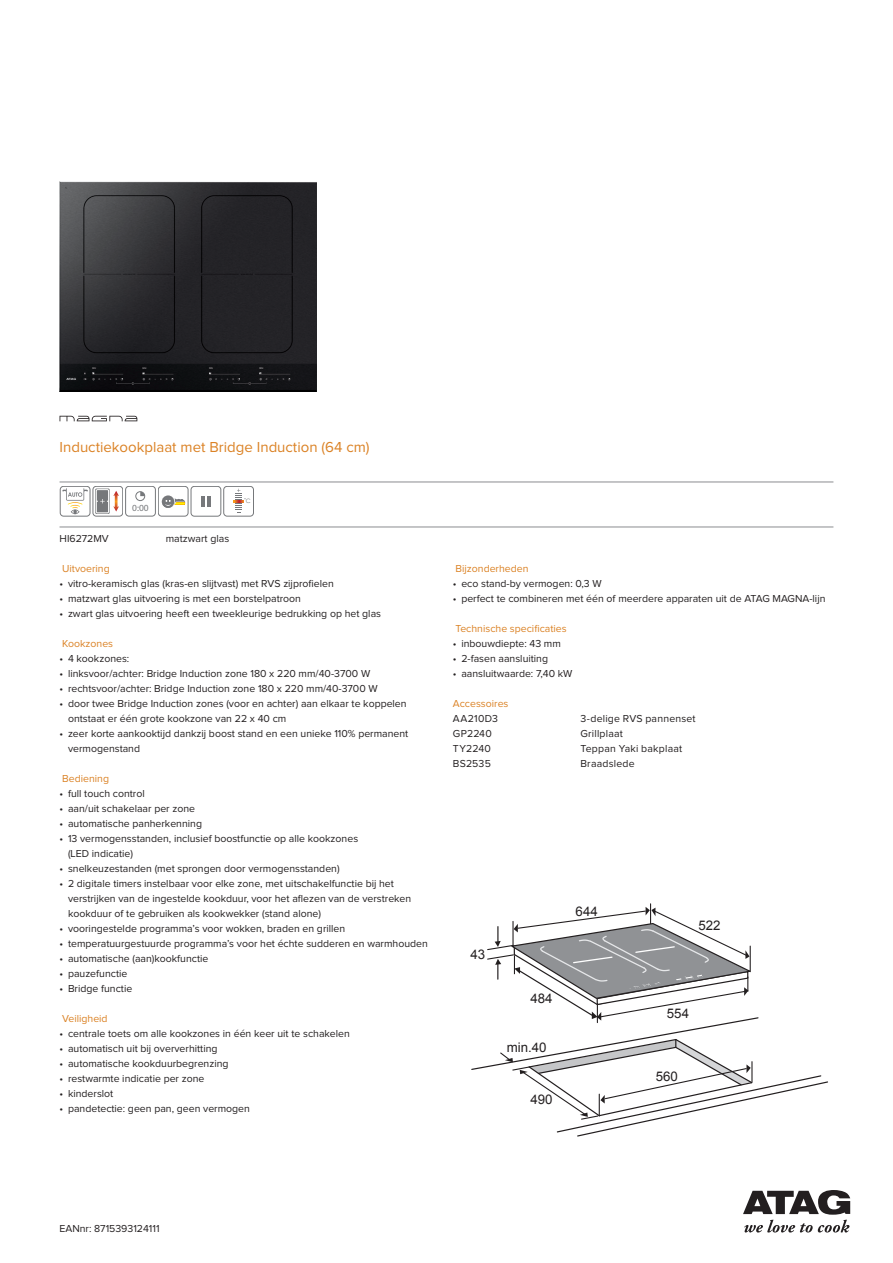
<style>
.page{position:relative;width:893px;height:1263px;background:#fff}
.page>*{position:absolute;margin:0;border:0;box-sizing:border-box;transform-origin:0 0}
.Productnaam{font:15px "Proxima Nova";color:#db8225}
.t1{font:13.35px "Arial";color:#231f20}
.accessoire_overzicht{font:10.5px/15px "Proxima Nova";color:#231f20}
.Producttekst_kop{font:10.5px "Proxima Nova";color:#db8225}
.accessoire_overzicht-2{font:10.5px "Proxima Nova";letter-spacing:.02em;color:#231f20}
.Typenummer-kleur-pri{font:10.5px "Proxima Nova";color:#231f20}
.EANnr{font:10.5px "Proxima Nova";color:#231f20}
.accessoire_overzicht-3{font:10.5px "Proxima Nova";color:#db8225}
.accessoire_overzicht-4{font:10.5px "Proxima Nova";letter-spacing:.03em;color:#231f20}
.t2{font:9.45px "Digital ICG";color:#76787b}
.t3{font:6px "Century Gothic";color:#76787b}
</style>
<div class="page">
<hr style="left:60px;top:482px;width:773px;height:1px;background:#8a8c8f">
<hr style="left:60px;top:527px;width:773px;height:1px;background:#8a8c8f">
<div style="left:60px;top:486px;width:30px;height:30px;border:1px solid #76787b;border-radius:3px"></div>
<svg style="left:62px;top:488px;width:26px;height:26px"></svg>
<svg style="left:95px;top:488px;width:15px;height:26px"></svg>
<svg style="left:98px;top:491px;width:21px;height:20px"></svg>
<div style="left:93px;top:486px;width:30px;height:30px;border:1px solid #76787b;border-radius:3px"></div>
<div style="left:96px;top:489px;width:13px;height:24px;border:1px solid #fff"></div>
<div style="left:125px;top:486px;width:31px;height:30px;border:1px solid #76787b;border-radius:3px"></div>
<div style="left:135px;top:491px;width:10px;height:10px;border:1px solid #76787b;border-radius:50%"></div>
<svg style="left:140px;top:492px;width:5px;height:4px"></svg>
<div style="left:158px;top:486px;width:30px;height:30px;border:1px solid #76787b;border-radius:3px"></div>
<div style="left:163px;top:502px;width:23px;height:3px;border:2px solid #fff"></div>
<div style="left:162px;top:495px;width:12px;height:13px;background:#76787b;border-radius:50%"></div>
<svg style="left:164px;top:495px;width:21px;height:11px"></svg>
<div style="left:191px;top:486px;width:30px;height:30px;border:1px solid #76787b;border-radius:3px"></div>
<hr style="left:201px;top:496px;width:4px;height:11px;background:#76787b">
<svg style="left:207px;top:496px;width:3px;height:11px"></svg>
<div style="left:223px;top:486px;width:31px;height:30px;border:1px solid #76787b;border-radius:3px"></div>
<svg style="left:234px;top:489px;width:10px;height:24px"></svg>
<img style="left:60px;top:182px;width:256px;height:210px">
<svg style="left:60px;top:416px;width:77px;height:5px"></svg>
<svg style="left:471px;top:904px;width:357px;height:233px"></svg>
<svg style="left:743px;top:1190px;width:107px;height:42px"></svg>
<p class="Productnaam" style="left:60px;top:440px;width:312px">Inductiekookplaat met Bridge Induction (64 cm)</p>
<p class="t2" style="left:132px;top:502px;width:18px">0:00</p>
<p class="t3" style="left:244px;top:497px;width:8px">˚C</p>
<p class="Typenummer-kleur-pri" style="left:60px;top:534px;width:51px">HI6272MV</p>
<p class="Typenummer-kleur-pri" style="left:166px;top:534px;width:65px">matzwart glas</p>
<p class="Producttekst_kop" style="left:62px;top:564px;width:49px">Uitvoering</p>
<p class="accessoire_overzicht" style="left:60px;top:576px;width:276px">• vitro-keramisch glas (kras-en slijtvast) met RVS zijprofielen</p>
<p class="accessoire_overzicht" style="left:60px;top:591px;width:243px">• matzwart glas uitvoering is met een borstelpatroon</p>
<p class="accessoire_overzicht" style="left:60px;top:606px;width:323px">• zwart glas uitvoering heeft een tweekleurige bedrukking op het glas</p>
<p class="Producttekst_kop" style="left:62px;top:639px;width:52px">Kookzones</p>
<p class="accessoire_overzicht" style="left:60px;top:651px;width:71px">• 4 kookzones:</p>
<p class="accessoire_overzicht" style="left:60px;top:666px;width:312px">• linksvoor/achter: Bridge Induction zone 180 x 220 mm/40-3700 W</p>
<p class="accessoire_overzicht" style="left:60px;top:681px;width:320px">• rechtsvoor/achter: Bridge Induction zone 180 x 220 mm/40-3700 W</p>
<p class="accessoire_overzicht" style="left:68px;top:696px;width:340px;text-indent:-9px">• door twee Bridge Induction zones (voor en achter) aan elkaar te koppelen ontstaat er één grote kookzone van 22 x 40 cm</p>
<p class="accessoire_overzicht" style="left:68px;top:726px;width:342px;text-indent:-9px">• zeer korte aankooktijd dankzij boost stand en een unieke 110% permanent vermogenstand</p>
<p class="Producttekst_kop" style="left:62px;top:774px;width:48px">Bediening</p>
<p class="accessoire_overzicht" style="left:60px;top:786px;width:87px">• full touch control</p>
<p class="accessoire_overzicht" style="left:60px;top:801px;width:137px">• aan/uit schakelaar per zone</p>
<p class="accessoire_overzicht" style="left:60px;top:816px;width:144px">• automatische panherkenning</p>
<p class="accessoire_overzicht" style="left:68px;top:831px;width:292px;text-indent:-9px">• 13 vermogensstanden, inclusief boostfunctie op alle kookzones (LED indicatie)</p>
<p class="accessoire_overzicht" style="left:60px;top:861px;width:282px">• snelkeuzestanden (met sprongen door vermogensstanden)</p>
<p class="accessoire_overzicht" style="left:68px;top:876px;width:345px;text-indent:-9px">• 2 digitale timers instelbaar voor elke zone, met uitschakelfunctie bij het verstrijken van de ingestelde kookduur, voor het aflezen van de verstreken kookduur of te gebruiken als kookwekker (stand alone)</p>
<p class="accessoire_overzicht" style="left:60px;top:921px;width:287px">• vooringestelde programma’s voor wokken, braden en grillen</p>
<p class="accessoire_overzicht" style="left:60px;top:936px;width:370px">• temperatuurgestuurde programma’s voor het échte sudderen en warmhouden</p>
<p class="accessoire_overzicht" style="left:60px;top:951px;width:150px">• automatische (aan)kookfunctie</p>
<p class="accessoire_overzicht" style="left:60px;top:966px;width:69px">• pauzefunctie</p>
<p class="accessoire_overzicht" style="left:60px;top:981px;width:74px">• Bridge functie</p>
<p class="Producttekst_kop" style="left:62px;top:1014px;width:47px">Veiligheid</p>
<p class="accessoire_overzicht" style="left:60px;top:1026px;width:292px">• centrale toets om alle kookzones in één keer uit te schakelen</p>
<p class="accessoire_overzicht" style="left:60px;top:1041px;width:160px">• automatisch uit bij oververhitting</p>
<p class="accessoire_overzicht" style="left:60px;top:1056px;width:171px">• automatische kookduurbegrenzing</p>
<p class="accessoire_overzicht" style="left:60px;top:1071px;width:146px">• restwarmte indicatie per zone</p>
<p class="accessoire_overzicht" style="left:60px;top:1086px;width:55px">• kinderslot</p>
<p class="accessoire_overzicht" style="left:60px;top:1101px;width:192px">• pandetectie: geen pan, geen vermogen</p>
<p class="Producttekst_kop" style="left:456px;top:564px;width:74px">Bijzonderheden</p>
<p class="accessoire_overzicht" style="left:453px;top:576px;width:150px">• eco stand-by vermogen: 0,3 W</p>
<p class="accessoire_overzicht" style="left:453px;top:591px;width:374px">• perfect te combineren met één of meerdere apparaten uit de ATAG MAGNA-lijn</p>
<p class="Producttekst_kop" style="left:456px;top:624px;width:113px">Technische specificaties</p>
<p class="accessoire_overzicht" style="left:453px;top:636px;width:109px">• inbouwdiepte: 43 mm</p>
<p class="accessoire_overzicht" style="left:453px;top:651px;width:97px">• 2-fasen aansluiting</p>
<p class="accessoire_overzicht" style="left:453px;top:666px;width:121px">• aansluitwaarde: 7,40 kW</p>
<p class="accessoire_overzicht-3" style="left:453px;top:699px;width:57px">Accessoires</p>
<p class="accessoire_overzicht-4" style="left:453px;top:714px;width:47px">AA210D3</p>
<p class="accessoire_overzicht-2" style="left:580px;top:714px;width:117px">3-delige RVS pannenset</p>
<p class="accessoire_overzicht" style="left:453px;top:726px;width:41px">GP2240</p>
<p class="accessoire_overzicht-2" style="left:580px;top:729px;width:44px">Grillplaat</p>
<p class="accessoire_overzicht" style="left:453px;top:741px;width:40px">TY2240</p>
<p class="accessoire_overzicht-2" style="left:580px;top:744px;width:103px">Teppan Yaki bakplaat</p>
<p class="accessoire_overzicht" style="left:453px;top:756px;width:40px">BS2535</p>
<p class="accessoire_overzicht-2" style="left:580px;top:759px;width:56px">Braadslede</p>
<p class="t1" style="left:471px;top:946px;width:16px">43</p>
<p class="t1" style="left:530px;top:989px;width:24px">484</p>
<p class="t1" style="left:507px;top:1038px;width:41px">min.40</p>
<p class="t1" style="left:530px;top:1091px;width:24px">490</p>
<p class="t1" style="left:576px;top:902px;width:24px">644</p>
<p class="t1" style="left:698px;top:916px;width:24px">522</p>
<p class="t1" style="left:667px;top:1004px;width:24px">554</p>
<p class="t1" style="left:656px;top:1067px;width:24px">560</p>
<p class="EANnr" style="left:60px;top:1224px;width:102px">EANnr: 8715393124111</p>
</div>
